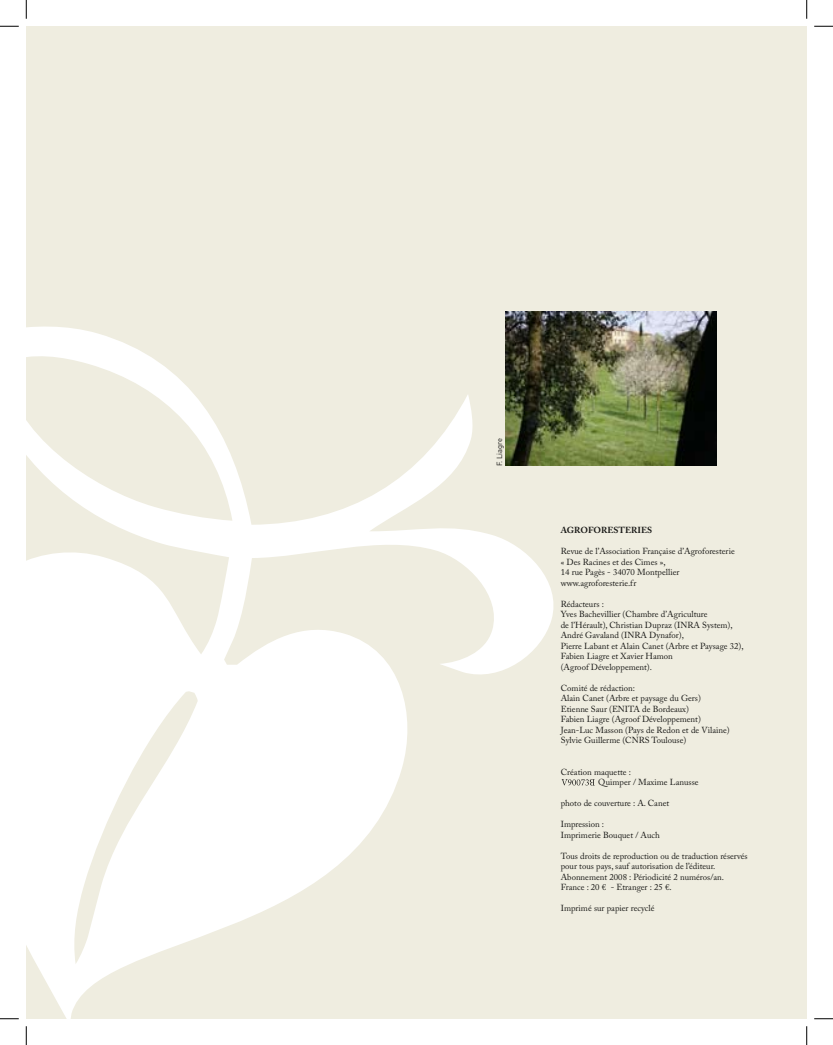
<style>
.page{position:relative;width:833px;height:1045px;background:#fff}
.page>*{position:absolute;margin:0;border:0;box-sizing:border-box;transform-origin:0 0}
.t1{font:8.75px/10.5px "Adobe Caslon Pro";color:#171715}
.t2{font:700 8.75px "Adobe Caslon Pro";letter-spacing:-.005em;color:#171715}
.t3{font:7.5px "DIN";color:#171715}
</style>
<div class="page">
<div style="left:26px;top:26px;width:780px;height:992px;background:#efede0"></div>
<svg style="left:26px;top:311px;width:536px;height:707px"></svg>
<img style="left:505px;top:312px;width:211px;height:154px">
<svg style="left:561px;top:779px;width:33px;height:6px"></svg>
<svg style="left:0;top:25px;width:19px;height:2px"></svg>
<svg style="left:814px;top:25px;width:18px;height:2px"></svg>
<svg style="left:0;top:1018px;width:19px;height:1px"></svg>
<svg style="left:814px;top:1018px;width:18px;height:1px"></svg>
<svg style="left:25px;top:0;width:2px;height:19px"></svg>
<svg style="left:25px;top:1026px;width:2px;height:19px"></svg>
<svg style="left:806px;top:0;width:1px;height:19px"></svg>
<svg style="left:806px;top:1026px;width:1px;height:19px"></svg>
<svg style="left:283px;top:987px;width:4px;height:6px"></svg>
<p class="t3" style="left:494px;top:466px;width:30px;rotate:-90deg">F. Liagre</p>
<p class="t2" style="left:560px;top:525px;width:93px">AGROFORESTERIES</p>
<p class="t1" style="left:560px;top:546px;width:175px">Revue de l’Association Française d’Agroforesterie « Des Racines et des Cimes »,<br>14 rue Pagès - 34070 Montpellier www.agroforesterie.fr</p>
<p class="t1" style="left:560px;top:598px;width:184px">Rédacteurs :<br>Yves Bachevillier (Chambre d’Agriculture<br>de l’Hérault), Christian Dupraz (INRA System), André Gavaland (INRA Dynafor),<br>Pierre Labant et Alain Canet (Arbre et Paysage 32), Fabien Liagre et Xavier Hamon<br>(Agroof Développement).</p>
<p class="t1" style="left:560px;top:682px;width:170px">Comité de rédaction:<br>Alain Canet (Arbre et paysage du Gers)<br>Etienne Saur (ENITA de Bordeaux)<br>Fabien Liagre (Agroof Développement)<br>Jean-Luc Masson (Pays de Redon et de Vilaine)<br>Sylvie Guillerme (CNRS Toulouse)</p>
<p class="t1" style="left:598px;top:766px;width:102px;text-indent:-38px">Création maquette :<br>Quimper / Maxime Lanusse</p>
<p class="t1" style="left:560px;top:798px;width:110px">photo de couverture : A. Canet</p>
<p class="t1" style="left:560px;top:819px;width:100px">Impression :<br>Imprimerie Bouquet / Auch</p>
<p class="t1" style="left:560px;top:850px;width:188px">Tous droits de reproduction ou de traduction réservés pour tous pays, sauf autorisation de l’éditeur.<br>Abonnement 2008 : Périodicité 2 numéros/an.<br>France : 20 € - Etranger : 25 €.</p>
<p class="t1" style="left:560px;top:903px;width:95px">Imprimé sur papier recyclé</p>
</div>
